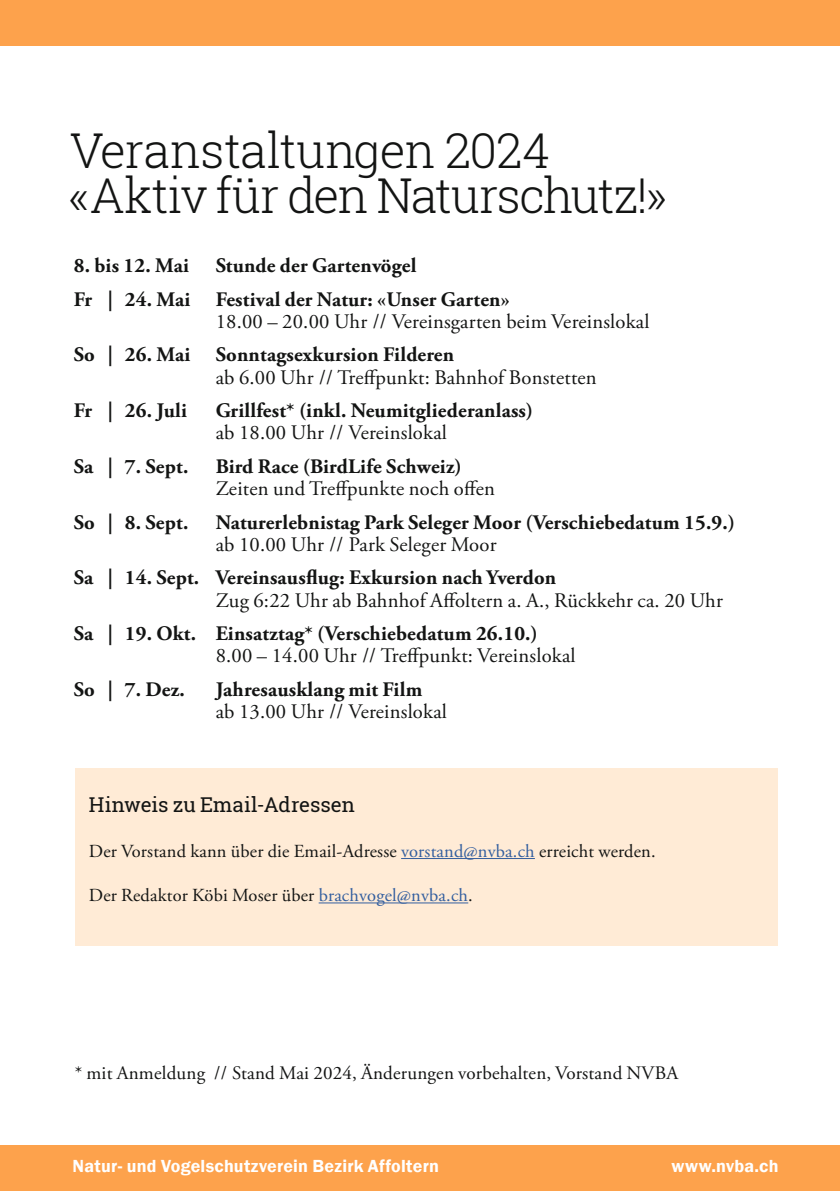
<style>
.page{position:relative;width:840px;height:1191px;background:#fff}
.page>*{position:absolute;margin:0;border:0;box-sizing:border-box;transform-origin:0 0}
.Body___Titel_Artikel{font:300 48px/44.4px "Roboto Slab";letter-spacing:-.02em;color:#131413}
.Veranstaltungen___Titel{font:700 20.6px "Adobe Garamond Pro";letter-spacing:.01em;color:#131413}
.Veranstaltungen___Text{font:20.6px "Adobe Garamond Pro";letter-spacing:.01em;color:#131413}
.Kasten___Überschrift{font:20.4px "Roboto Slab";color:#131413}
.Veranstaltungen___Text-2{font:19px "Adobe Garamond Pro";letter-spacing:.01em;color:#131413}
.Kasten___Überschrift-2{font:18.4px "Adobe Garamond Pro";letter-spacing:.01em;color:#131413}
.t1{font:600 18px "Franklin Gothic";letter-spacing:.01em;color:#fff}
.s1{color:#345f9f}
</style>
<div class="page">
<div style="left:75px;top:768px;width:702px;height:177px;background:#ffebd6"></div>
<hr style="left:401px;top:858px;width:133px;height:1px;background:#345f9f">
<hr style="left:318px;top:902px;width:150px;height:1px;background:#345f9f">
<div style="left:0;top:1145px;width:839px;height:46px;background:#fda24c"></div>
<div style="left:0;top:0;width:839px;height:45px;background:#fda24c"></div>
<p class="Body___Titel_Artikel" style="left:68px;top:127px;width:600px">Veranstaltungen 2024 «Aktiv für den Naturschutz!»</p>
<p class="Veranstaltungen___Titel" style="left:74px;top:253px;width:117px">8. bis 12. Mai</p>
<p class="Veranstaltungen___Titel" style="left:74px;top:287px;width:118px">Fr | 24. Mai</p>
<p class="Veranstaltungen___Titel" style="left:74px;top:343px;width:118px">So | 26. Mai</p>
<p class="Veranstaltungen___Titel" style="left:74px;top:398px;width:115px">Fr | 26. Juli</p>
<p class="Veranstaltungen___Titel" style="left:74px;top:454px;width:116px">Sa | 7. Sept.</p>
<p class="Veranstaltungen___Titel" style="left:74px;top:510px;width:116px">So | 8. Sept.</p>
<p class="Veranstaltungen___Titel" style="left:74px;top:566px;width:127px">Sa | 14. Sept.</p>
<p class="Veranstaltungen___Titel" style="left:74px;top:621px;width:124px">Sa | 19. Okt.</p>
<p class="Veranstaltungen___Titel" style="left:74px;top:677px;width:113px">So | 7. Dez.</p>
<p class="Veranstaltungen___Titel" style="left:215px;top:253px;width:202px">Stunde der Gartenvögel</p>
<p class="Veranstaltungen___Titel" style="left:215px;top:287px;width:295px">Festival der Natur: «Unser Garten»</p>
<p class="Veranstaltungen___Text" style="left:215px;top:309px;width:435px">18.00 – 20.00 Uhr // Vereinsgarten beim Vereinslokal</p>
<p class="Veranstaltungen___Titel" style="left:215px;top:343px;width:240px">Sonntagsexkursion Filderen</p>
<p class="Veranstaltungen___Text" style="left:215px;top:364px;width:382px">ab 6.00 Uhr // Treffpunkt: Bahnhof Bonstetten</p>
<p class="Veranstaltungen___Titel" style="left:215px;top:398px;width:319px">Grillfest* (inkl. Neumitgliederanlass)</p>
<p class="Veranstaltungen___Text" style="left:215px;top:420px;width:233px">ab 18.00 Uhr // Vereinslokal</p>
<p class="Veranstaltungen___Titel" style="left:215px;top:454px;width:247px">Bird Race (BirdLife Schweiz)</p>
<p class="Veranstaltungen___Text" style="left:215px;top:476px;width:280px">Zeiten und Treffpunkte noch offen</p>
<p class="Veranstaltungen___Titel" style="left:215px;top:510px;width:520px">Naturerlebnistag Park Seleger Moor (Verschiebedatum 15.9.)</p>
<p class="Veranstaltungen___Text" style="left:215px;top:532px;width:282px">ab 10.00 Uhr // Park Seleger Moor</p>
<p class="Veranstaltungen___Titel" style="left:215px;top:566px;width:342px">Vereinsausflug: Exkursion nach Yverdon</p>
<p class="Veranstaltungen___Text" style="left:215px;top:587px;width:508px">Zug 6:22 Uhr ab Bahnhof Affoltern a. A., Rückkehr ca. 20 Uhr</p>
<p class="Veranstaltungen___Titel" style="left:215px;top:621px;width:323px">Einsatztag* (Verschiebedatum 26.10.)</p>
<p class="Veranstaltungen___Text" style="left:215px;top:643px;width:361px">8.00 – 14.00 Uhr // Treffpunkt: Vereinslokal</p>
<p class="Veranstaltungen___Titel" style="left:215px;top:677px;width:208px">Jahresausklang mit Film</p>
<p class="Veranstaltungen___Text" style="left:215px;top:699px;width:233px">ab 13.00 Uhr // Vereinslokal</p>
<p class="Kasten___Überschrift" style="left:89px;top:791px;width:267px">Hinweis zu Email-Adressen</p>
<p class="Kasten___Überschrift-2" style="left:89px;top:839px;width:568px">Der Vorstand kann über die Email-Adresse <span class="s1">vorstand@nvba.ch</span> erreicht werden.</p>
<p class="Kasten___Überschrift-2" style="left:89px;top:884px;width:385px">Der Redaktor Köbi Moser über <span class="s1">brachvogel@nvba.ch</span>.</p>
<p class="Veranstaltungen___Text-2" style="left:75px;top:1061px;width:604px">* mit Anmeldung // Stand Mai 2024, Änderungen vorbehalten, Vorstand NVBA</p>
<p class="t1" style="left:73px;top:1155px;width:367px">Natur- und Vogelschutzverein Bezirk Affoltern</p>
<p class="t1" style="left:671px;top:1155px;width:108px">www.nvba.ch</p>
</div>
